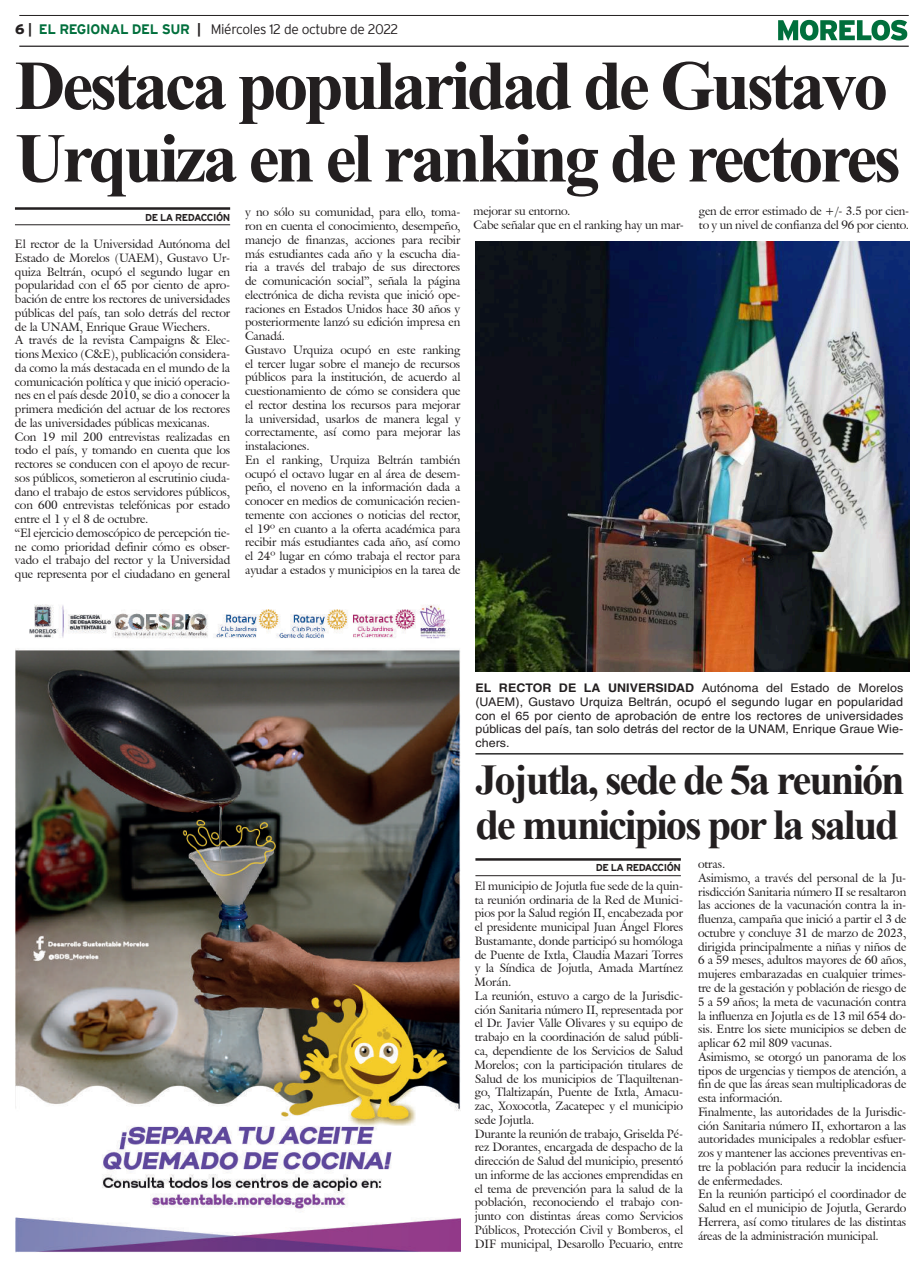
<style>
.page{position:relative;width:923px;height:1268px;background:#fff}
.page>*{position:absolute;margin:0;border:0;box-sizing:border-box;transform-origin:0 0}
.t1{font:700 70px/72.5px "Times New Roman";letter-spacing:-.05em;color:#231f20}
.t2{font:700 42.5px/45px "Times New Roman";letter-spacing:-.05em;color:#231f20}
.t3{font:300 13.75px "Interstate";letter-spacing:-.025em;color:#231f20}
.t4{font:11.88px/13.8px "Galliard IT Cby BT";letter-spacing:-.01em;color:#231f20}
.t5{font:11.88px/13.8px "Helvetica";letter-spacing:.005em;color:#231f20;text-align:justify;scale:1.05 1}
.t6{font:700 10px "Interstate";letter-spacing:-.05em;color:#231f20}
.s1{font-weight:900}
.s2{font-weight:700}
.s3{font-weight:700;color:#006f3c}
</style>
<div class="page">
<hr style="left:19px;top:15px;width:889px;height:1px;background:#231f20">
<hr style="left:19px;top:46px;width:889px;height:1px;background:#231f20">
<svg style="left:778px;top:20px;width:129px;height:21px"></svg>
<img style="left:15px;top:604px;width:445px;height:648px">
<hr style="left:15px;top:207px;width:215px;height:3px;background:#231f20">
<hr style="left:15px;top:224px;width:215px;height:1px;background:#231f20">
<hr style="left:475px;top:858px;width:206px;height:2px;background:#231f20">
<hr style="left:475px;top:875px;width:206px;height:1px;background:#231f20">
<hr style="left:475px;top:753px;width:428px;height:1px;background:#000">
<img style="left:475px;top:241px;width:434px;height:431px">
<p class="t3" style="left:15px;top:21px;width:385px"><span class="s1">6</span> <span class="s2">|</span> <span class="s3">EL REGIONAL DEL SUR</span> <span class="s2">|</span> Miércoles 12 de octubre de 2022</p>
<h1 class="t1" style="left:15px;top:47px;width:887px">Destaca popularidad de Gustavo<br>Urquiza en el ranking de rectores</h1>
<p class="t6" style="left:145px;top:211px;width:86px">DE LA REDACCIÓN</p>
<p class="t4" style="left:473px;top:204px;width:212px">mejorar su entorno.<br>Cabe señalar que en el ranking hay un mar-</p>
<p class="t4" style="left:698px;top:204px;width:212px">gen de error estimado de +/- 3.5 por cien&shy;to y un nivel de confianza del 96 por ciento.</p>
<p class="t4" style="left:245px;top:205px;width:217px">y no sólo su comunidad, para ello, toma&shy;ron en cuenta el conocimiento, desempeño, manejo de finanzas, acciones para recibir más estudiantes cada año y la escucha dia&shy;ria a través del trabajo de sus directores de comunicación social”, señala la página electrónica de dicha revista que inició ope&shy;raciones en Estados Unidos hace 30 años y posteriormente lanzó su edición impresa en Canadá .<br>Gustavo Urquiza ocupó en este ranking el tercer lugar sobre el manejo de recursos públicos para la institución, de acuerdo al cuestionamiento de cómo se considera que el rector destina los recursos para mejorar la universidad, usarlos de manera legal y correctamente, así como para mejorar las instalaciones.<br>En el ranking, Urquiza Beltrán también ocupó el octavo lugar en al área de desem&shy;peño, el noveno en la información dada a conocer en medios de comunicación recien&shy;temente con acciones o noticias del rector, el 19º en cuanto a la oferta académica para recibir más estudiantes cada año, así como el 24º lugar en cómo trabaja el rector para ayudar a estados y municipios en la tarea de</p>
<p class="t4" style="left:15px;top:237px;width:217px">El rector de la Universidad Autónoma del Estado de Morelos (UAEM), Gustavo Ur&shy;quiza Beltrán, ocupó el segundo lugar en popularidad con el 65 por ciento de apro&shy;bación de entre los rectores de universidades públicas del país, tan solo detrás del rector de la UNAM, Enrique Graue Wiechers.<br>A través de la revista Campaigns &amp; Elec&shy;tions Mexico (C&amp;E), publicación considera&shy;da como la más destacada en el mundo de la comunicación política y que inició operacio&shy;nes en el país desde 2010, se dio a conocer la primera medición del actuar de los rectores de las universidades públicas mexicanas.<br>Con 19 mil 200 entrevistas realizadas en todo el país, y tomando en cuenta que los rectores se conducen con el apoyo de recur&shy;sos públicos, sometieron al escrutinio ciuda&shy;dano el trabajo de estos servidores públicos, con 600 entrevistas telefónicas por estado entre el 1 y el 8 de octubre.<br>“El ejercicio demoscópico de percepción tie&shy;ne como prioridad definir cómo es obser&shy;vado el trabajo del rector y la Universidad que representa por el ciudadano en general</p>
<p class="t5" style="left:475px;top:681px;width:409px"><span class="s2">EL RECTOR DE LA UNIVERSIDAD</span> Autónoma del Estado de Morelos (UAEM), Gustavo Urquiza Beltrán, ocupó el segundo lugar en popularidad con el 65 por ciento de aprobación de entre los rectores de universidades públicas del país, tan solo detrás del rector de la UNAM, Enrique Graue Wie&shy;chers.</p>
<h2 class="t2" style="left:475px;top:755px;width:431px">Jojutla, sede de 5a reunión de municipios por la salud</h2>
<p class="t6" style="left:596px;top:862px;width:86px">DE LA REDACCIÓN</p>
<p class="t4" style="left:475px;top:878px;width:210px">El municipio de Jojutla fue sede de la quin&shy;ta reunión ordinaria de la Red de Munici&shy;pios por la Salud región II, encabezada por el presidente municipal Juan Ángel Flores Bustamante, donde participó su homóloga de Puente de Ixtla, Claudia Mazari Torres y la Síndica de Jojutla, Amada Martínez Morán.<br>La reunión, estuvo a cargo de la Jurisdic&shy;ción Sanitaria número II, representada por el Dr. Javier Valle Olivares y su equipo de trabajo en la coordinación de salud públi&shy;ca, dependiente de los Servicios de Salud Morelos; con la participación titulares de Salud de los municipios de Tlaquiltenan&shy;go, Tlaltizapán, Puente de Ixtla, Amacu&shy;zac, Xoxocotla, Zacatepec y el municipio sede Jojutla.<br>Durante la reunión de trabajo, Griselda Pé&shy;rez Dorantes, encargada de despacho de la dirección de Salud del municipio, presentó un informe de las acciones emprendidas en el tema de prevención para la salud de la población, reconociendo el trabajo con&shy;junto con distintas áreas como Servicios Públicos, Protección Civil y Bomberos, el DIF municipal, Desarollo Pecuario, entre</p>
<p class="t4" style="left:698px;top:857px;width:210px">otras.<br>Asimismo, a través del personal de la Ju&shy;risdicción Sanitaria número II se resaltaron las acciones de la vacunación contra la in&shy;fluenza, campaña que inició a partir el 3 de octubre y concluye 31 de marzo de 2023, dirigida principalmente a niñas y niños de 6 a 59 meses, adultos mayores de 60 años, mujeres embarazadas en cualquier trimes&shy;tre de la gestación y población de riesgo de 5 a 59 años; la meta de vacunación contra la influenza en Jojutla es de 13 mil 654 do&shy;sis. Entre los siete municipios se deben de aplicar 62 mil 809 vacunas.<br>Asimismo, se otorgó un panorama de los tipos de urgencias y tiempos de atención, a fin de que las áreas sean multiplicadoras de esta información.<br>Finalmente, las autoridades de la Jurisdic&shy;ción Sanitaria número II, exhortaron a las autoridades municipales a redoblar esfuer&shy;zos y mantener las acciones preventivas en&shy;tre la población para reducir la incidencia de enfermedades.<br>En la reunión participó el coordinador de Salud en el municipio de Jojutla, Gerardo Herrera, así como titulares de las distintas áreas de la administración municipal.</p>
</div>
